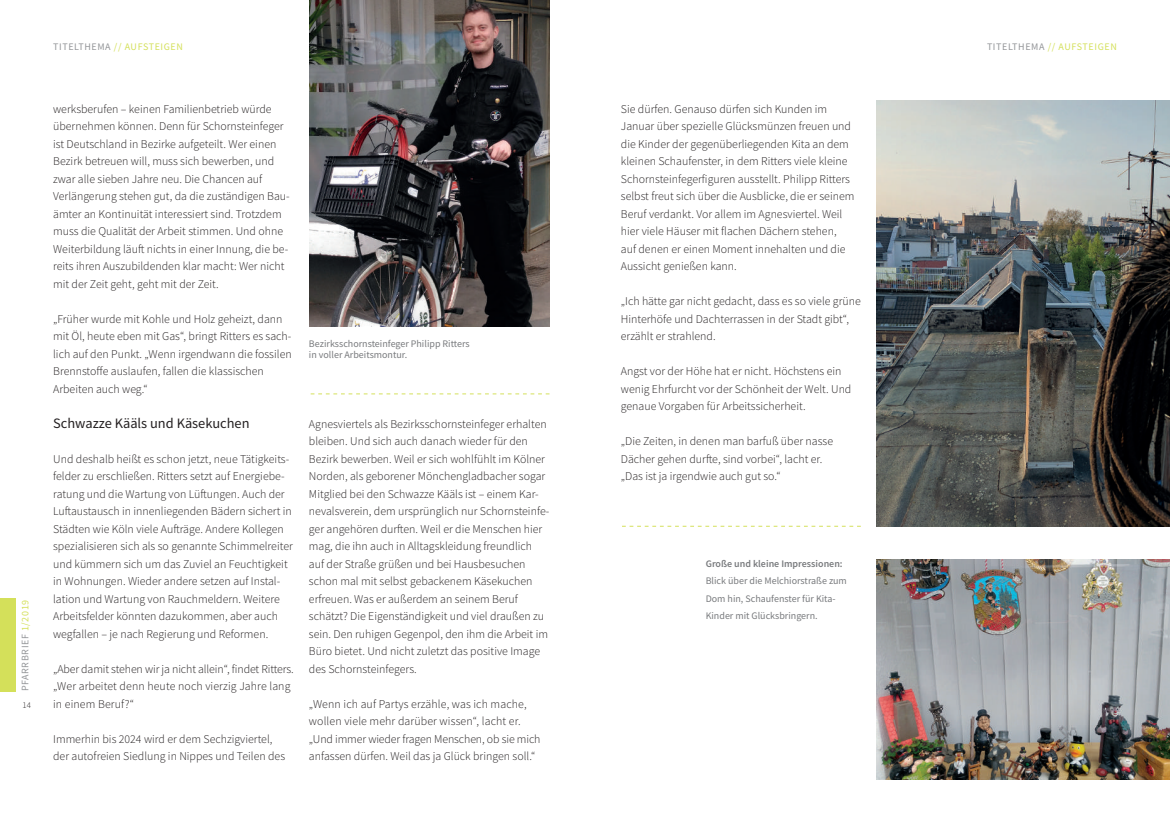
<style>
.page{position:relative;width:1170px;height:833px;background:#fff}
.page>*{position:absolute;margin:0;border:0;box-sizing:border-box;transform-origin:0 0}
.t1{font:14.38px "Source Sans Pro";color:#231f20}
.t2{font:300 11.88px/17.5px "Source Sans Pro";color:#231f20}
.t3{font:10px/17.5px "Source Sans Pro";color:#787a7d}
.t4{font:10px "Source Sans Pro";letter-spacing:.06em;color:#d4e05a}
.t5{font:600 10px "Source Sans Pro";color:#787a7d}
.t6{font:10px "Source Sans Pro";letter-spacing:.06em;color:#939598}
.t7{font:300 8.75px "Source Sans Pro";color:#231f20}
.s1{color:#d4e05a}
.s2{color:#939598}
</style>
<div class="page">
<div style="left:0;top:598px;width:16px;height:93px;background:#d4e05a"></div>
<img style="left:309px;top:0;width:240px;height:326px">
<img style="left:876px;top:101px;width:293px;height:425px">
<img style="left:876px;top:559px;width:293px;height:221px">
<svg style="left:310px;top:393px;width:239px;height:1px"></svg>
<svg style="left:622px;top:526px;width:238px;height:1px"></svg>
<p class="t6" style="left:19px;top:691px;width:93px;rotate:-90deg">PFARRBRIEF <span class="s1">1/2019</span></p>
<p class="t7" style="left:22px;top:699px;width:10px">14</p>
<p class="t4" style="left:53px;top:40px;width:131px"><span class="s2">TITELTHEMA</span> // AUFSTEIGEN</p>
<p class="t2" style="left:53px;top:100px;width:238px">werksberufen – keinen Familienbetrieb würde übernehmen können. Denn für Schornsteinfeger ist Deutschland in Bezirke aufgeteilt. Wer einen Bezirk betreuen will, muss sich bewerben, und zwar alle sieben Jahre neu. Die Chancen auf Verlängerung stehen gut, da die zuständigen Bau&shy;ämter an Kontinuität interessiert sind. Trotzdem muss die Qualität der Arbeit stimmen. Und ohne Weiterbildung läuft nichts in einer Innung, die be&shy;reits ihren Auszubildenden klar macht: Wer nicht mit der Zeit geht, geht mit der Zeit.</p>
<p class="t2" style="left:53px;top:310px;width:240px">„Früher wurde mit Kohle und Holz geheizt, dann mit Öl, heute eben mit Gas“, bringt Ritters es sach&shy;lich auf den Punkt. „Wenn irgendwann die fossilen Brennstoffe auslaufen, fallen die klassischen Arbeiten auch weg.“</p>
<p class="t1" style="left:53px;top:414px;width:198px">Schwazze Kääls und Käsekuchen</p>
<p class="t2" style="left:53px;top:450px;width:241px">Und deshalb heißt es schon jetzt, neue Tätigkeits&shy;felder zu erschließen. Ritters setzt auf Energiebe&shy;ratung und die Wartung von Lüftungen. Auch der Luftaustausch in innenliegenden Bädern sichert in Städten wie Köln viele Aufträge. Andere Kollegen spezialisieren sich als so genannte Schimmelreiter und kümmern sich um das Zuviel an Feuchtigkeit in Wohnungen. Wieder andere setzen auf Instal&shy;lation und Wartung von Rauchmeldern. Weitere Arbeitsfelder könnten dazukommen, aber auch wegfallen – je nach Regierung und Reformen.</p>
<p class="t2" style="left:53px;top:660px;width:242px">„Aber damit stehen wir ja nicht allein“, findet Ritters. „Wer arbeitet denn heute noch vierzig Jahre lang in einem Beruf?“</p>
<p class="t2" style="left:53px;top:730px;width:233px">Immerhin bis 2024 wird er dem Sechzigviertel, der autofreien Siedlung in Nippes und Teilen des</p>
<p class="t3" style="left:309px;top:338px;width:162px;line-height:11.2px">Bezirksschornsteinfeger Philipp Ritters in voller Arbeitsmontur.</p>
<p class="t2" style="left:309px;top:415px;width:242px">Agnesviertels als Bezirksschornsteinfeger erhalten bleiben. Und sich auch danach wieder für den Bezirk bewerben. Weil er sich wohlfühlt im Kölner Norden, als geborener Mönchengladbacher sogar Mitglied bei den Schwazze Kääls ist – einem Kar&shy;nevalsverein, dem ursprünglich nur Schornsteinfe&shy;ger angehören durften. Weil er die Menschen hier mag, die ihn auch in Alltagskleidung freundlich auf der Straße grüßen und bei Hausbesuchen schon mal mit selbst gebackenem Käsekuchen erfreuen. Was er außerdem an seinem Beruf schätzt? Die Eigenständigkeit und viel draußen zu sein. Den ruhigen Gegenpol, den ihm die Arbeit im Büro bietet. Und nicht zuletzt das positive Image des Schornsteinfegers.</p>
<p class="t2" style="left:309px;top:695px;width:233px">„Wenn ich auf Partys erzähle, was ich mache, wollen viele mehr darüber wissen“, lacht er. „Und immer wieder fragen Menschen, ob sie mich anfassen dürfen. Weil das ja Glück bringen soll.“</p>
<p class="t2" style="left:621px;top:100px;width:235px">Sie dürfen. Genauso dürfen sich Kunden im Januar über spezielle Glücksmünzen freuen und die Kinder der gegenüberliegenden Kita an dem kleinen Schaufenster, in dem Ritters viele kleine Schornsteinfegerfiguren ausstellt. Philipp Ritters selbst freut sich über die Ausblicke, die er seinem Beruf verdankt. Vor allem im Agnesviertel. Weil hier viele Häuser mit flachen Dächern stehen, auf denen er einen Moment innehalten und die Aussicht genießen kann.</p>
<p class="t2" style="left:621px;top:292px;width:241px">„Ich hätte gar nicht gedacht, dass es so viele grüne<br>Hinterhöfe und Dachterrassen in der Stadt gibt“, erzählt er strahlend.</p>
<p class="t2" style="left:621px;top:362px;width:232px">Angst vor der Höhe hat er nicht. Höchstens ein wenig Ehrfurcht vor der Schönheit der Welt. Und genaue Vorgaben für Arbeitssicherheit.</p>
<p class="t2" style="left:621px;top:432px;width:214px">„Die Zeiten, in denen man barfuß über nasse<br>Dächer gehen durfte, sind vorbei“, lacht er. „Das ist ja irgendwie auch gut so.“</p>
<p class="t5" style="left:705px;top:557px;width:138px">Große und kleine Impressionen:</p>
<p class="t3" style="left:705px;top:572px;width:143px">Blick über die Melchiorstraße zum<br>Dom hin, Schaufenster für Kita-<br>Kinder mit Glücksbringern.</p>
<p class="t4" style="left:986px;top:40px;width:131px"><span class="s2">TITELTHEMA</span> // AUFSTEIGEN</p>
</div>
